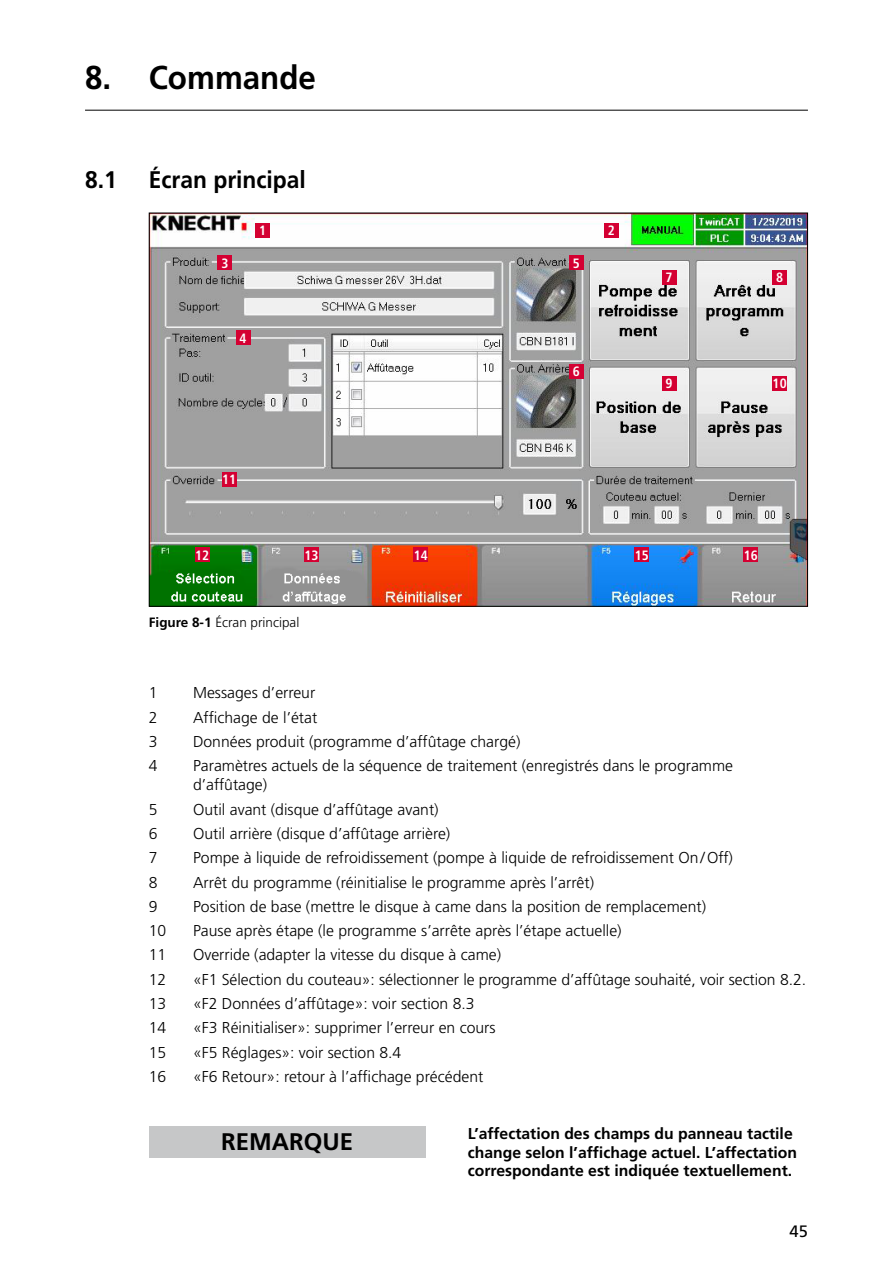
<style>
.page{position:relative;width:893px;height:1263px;background:#fff}
.page>*{position:absolute;margin:0;border:0;box-sizing:border-box;transform-origin:0 0}
.t1{font:700 33px "Frutiger LT";color:#000;scale:.95 1}
.t2{font:700 24px "Frutiger LT";color:#000;scale:.95 1}
.t3{font:700 24px "Frutiger LT";color:#000}
.t4{font:16.5px "Frutiger LT";color:#000}
.t5{font:300 15.75px/18.9px "Frutiger LT";color:#000}
.t6{font:700 15.75px/18.9px "Frutiger LT";color:#000}
.t7{font:300 13.5px "Frutiger LT";color:#000}
.t8{font:700 condensed 13.5px "Frutiger LT";color:#fff}
.s1{font-weight:700}
</style>
<div class="page">
<img style="left:151px;top:215px;width:655px;height:390px">
<hr style="left:85px;top:110px;width:723px;height:1px;background:#000">
<div style="left:149px;top:1126px;width:276px;height:32px;background:#c6c7c8"></div>
<div style="left:255px;top:223px;width:15px;height:15px;background:#d40032"></div>
<div style="left:217px;top:255px;width:15px;height:15px;background:#d40032"></div>
<div style="left:569px;top:255px;width:15px;height:15px;background:#d40032"></div>
<div style="left:569px;top:364px;width:15px;height:14px;background:#d40032"></div>
<div style="left:662px;top:270px;width:14px;height:14px;background:#d40032"></div>
<div style="left:662px;top:376px;width:14px;height:15px;background:#d40032"></div>
<div style="left:772px;top:270px;width:15px;height:14px;background:#d40032"></div>
<div style="left:772px;top:376px;width:15px;height:15px;background:#d40032"></div>
<div style="left:236px;top:330px;width:14px;height:15px;background:#d40032"></div>
<div style="left:222px;top:472px;width:15px;height:15px;background:#d40032"></div>
<div style="left:604px;top:223px;width:15px;height:15px;background:#d40032"></div>
<div style="left:195px;top:547px;width:15px;height:15px;background:#d40032"></div>
<div style="left:304px;top:547px;width:15px;height:15px;background:#d40032"></div>
<div style="left:413px;top:547px;width:15px;height:15px;background:#d40032"></div>
<div style="left:634px;top:547px;width:15px;height:15px;background:#d40032"></div>
<div style="left:743px;top:547px;width:15px;height:15px;background:#d40032"></div>
<h1 class="t1" style="left:85px;top:58px;width:245px">8. Commande</h1>
<h2 class="t2" style="left:85px;top:166px;width:35px">8.1</h2>
<h2 class="t2" style="left:149px;top:166px;width:167px">Écran principal</h2>
<p class="t8" style="left:259px;top:223px;width:9px">1</p>
<p class="t8" style="left:221px;top:255px;width:9px">3</p>
<p class="t8" style="left:573px;top:255px;width:9px">5</p>
<p class="t8" style="left:239px;top:330px;width:9px">4</p>
<p class="t8" style="left:573px;top:363px;width:9px">6</p>
<p class="t8" style="left:608px;top:223px;width:9px">2</p>
<p class="t8" style="left:666px;top:269px;width:9px">7</p>
<p class="t8" style="left:666px;top:376px;width:9px">9</p>
<p class="t8" style="left:776px;top:269px;width:9px">8</p>
<p class="t8" style="left:773px;top:376px;width:16px">10</p>
<p class="t8" style="left:222px;top:471px;width:16px">11</p>
<p class="t8" style="left:195px;top:547px;width:16px">12</p>
<p class="t8" style="left:304px;top:547px;width:16px">13</p>
<p class="t8" style="left:414px;top:547px;width:16px">14</p>
<p class="t8" style="left:635px;top:547px;width:16px">15</p>
<p class="t8" style="left:744px;top:547px;width:16px">16</p>
<p class="t7" style="left:149px;top:615px;width:152px"><span class="s1">Figure 8-1</span> Écran principal</p>
<p class="t5" style="left:149px;top:684px;width:10px">1</p>
<p class="t5" style="left:193px;top:684px;width:124px">Messages d’erreur</p>
<p class="t5" style="left:149px;top:708px;width:10px">2</p>
<p class="t5" style="left:193px;top:708px;width:126px">Affichage de l’état</p>
<p class="t5" style="left:149px;top:732px;width:10px">3</p>
<p class="t5" style="left:193px;top:732px;width:329px">Données produit (programme d’affûtage chargé)</p>
<p class="t5" style="left:149px;top:757px;width:10px">4</p>
<p class="t5" style="left:193px;top:757px;width:541px">Paramètres actuels de la séquence de traitement (enregistrés dans le programme d’affûtage)</p>
<p class="t5" style="left:149px;top:800px;width:10px">5</p>
<p class="t5" style="left:193px;top:800px;width:247px">Outil avant (disque d’affûtage avant)</p>
<p class="t5" style="left:149px;top:824px;width:10px">6</p>
<p class="t5" style="left:193px;top:824px;width:259px">Outil arrière (disque d’affûtage arrière)</p>
<p class="t5" style="left:149px;top:848px;width:10px">7</p>
<p class="t5" style="left:193px;top:848px;width:541px">Pompe à liquide de refroidissement (pompe à liquide de refroidissement On/Off)</p>
<p class="t5" style="left:149px;top:873px;width:10px">8</p>
<p class="t5" style="left:193px;top:873px;width:403px">Arrêt du programme (réinitialise le programme après l’arrêt)</p>
<p class="t5" style="left:149px;top:897px;width:10px">9</p>
<p class="t5" style="left:193px;top:897px;width:515px">Position de base (mettre le disque à came dans la position de remplacement)</p>
<p class="t5" style="left:149px;top:921px;width:19px">10</p>
<p class="t5" style="left:193px;top:921px;width:430px">Pause après étape (le programme s’arrête après l’étape actuelle)</p>
<p class="t5" style="left:149px;top:946px;width:19px">11</p>
<p class="t5" style="left:193px;top:946px;width:310px">Override (adapter la vitesse du disque à came)</p>
<p class="t5" style="left:149px;top:970px;width:19px">12</p>
<p class="t5" style="left:193px;top:970px;width:615px">«F1 Sélection du couteau»: sélectionner le programme d’affûtage souhaité, voir section 8.2.</p>
<p class="t5" style="left:149px;top:994px;width:19px">13</p>
<p class="t5" style="left:193px;top:994px;width:283px">«F2 Données d’affûtage»: voir section 8.3</p>
<p class="t5" style="left:149px;top:1019px;width:19px">14</p>
<p class="t5" style="left:193px;top:1019px;width:304px">«F3 Réinitialiser»: supprimer l’erreur en cours</p>
<p class="t5" style="left:149px;top:1043px;width:19px">15</p>
<p class="t5" style="left:193px;top:1043px;width:210px">«F5 Réglages»: voir section 8.4</p>
<p class="t5" style="left:149px;top:1067px;width:19px">16</p>
<p class="t5" style="left:193px;top:1067px;width:292px">«F6 Retour»: retour à l’affichage précédent</p>
<h2 class="t3" style="left:221px;top:1128px;width:134px">REMARQUE</h2>
<p class="t6" style="left:468px;top:1124px;width:331px">L’affectation des champs du panneau tactile change selon l’affichage actuel. L’affectation correspondante est indiquée textuellement.</p>
<p class="t4" style="left:790px;top:1222px;width:20px">45</p>
</div>
